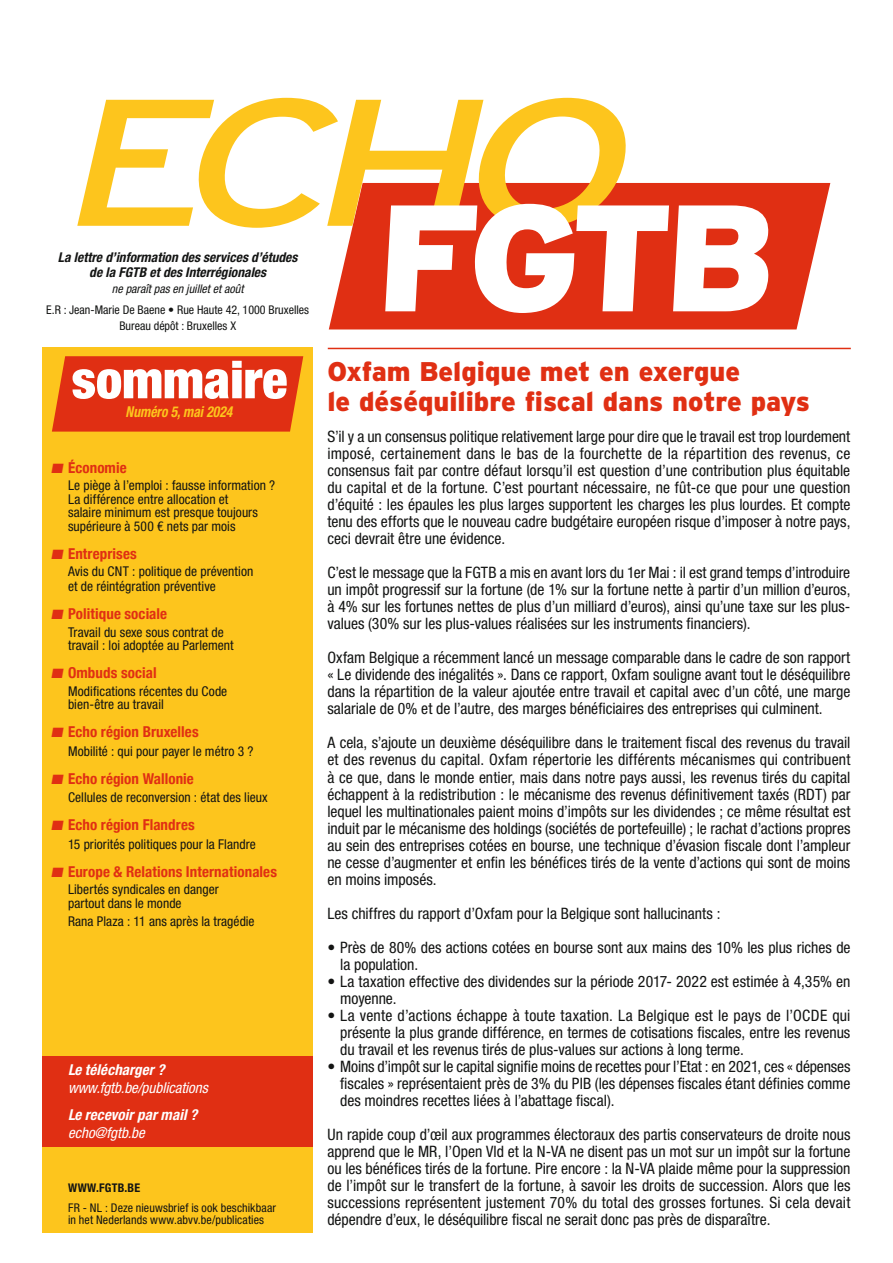
<style>
.page{position:relative;width:893px;height:1263px;background:#fff}
.page>*{position:absolute;margin:0;border:0;box-sizing:border-box;transform-origin:0 0}
.t1{font:900 condensed 52.5px "Helvetica Neue LT Std";color:#fff}
.t2{font:900 27px/30px "Interstate";color:#e02f13}
.t3{font:condensed 15.75px/17px "Helvetica Neue LT Std";color:#131413;text-align:justify}
.t4{font:700 condensed 15px "Helvetica Neue";letter-spacing:.005em;color:#e02f13}
.t5{font:italic condensed 15px "Helvetica Neue LT Std";color:#fff}
.t6{font:italic 700 condensed 15px "Helvetica Neue LT Std";letter-spacing:.005em;color:#fff}
.t7{font:italic 700 condensed 15px "Helvetica Neue LT Std";color:#fdc51d;scale:.9 1}
.t8{font:condensed 13.5px/13.5px "Helvetica Neue LT Std";letter-spacing:.005em;color:#131413}
.t9{font:italic 700 condensed 13.5px/15px "Helvetica Neue LT Std";color:#131413;text-align:center}
.t10{font:condensed 12px/12.8px "Helvetica Neue LT Std";color:#131413}
.t11{font:italic condensed 12px "Helvetica Neue LT Std";color:#131413}
.t12{font:700 condensed 12px "Helvetica Neue LT Std";letter-spacing:.02em;color:#131413}
</style>
<div class="page">
<div style="left:43px;top:348px;width:270px;height:885px;background:#fdc51d"></div>
<svg style="left:52px;top:356px;width:251px;height:76px;background:#e13713"></svg>
<div style="left:43px;top:1056px;width:270px;height:90px;background:#e02f13"></div>
<hr style="left:328px;top:348px;width:523px;height:1px;background:#e02f13">
<svg style="left:329px;top:183px;width:501px;height:146px;background:#e44e37"></svg>
<svg style="left:77px;top:98px;width:692px;height:215px"></svg>
<p class="t9" style="left:58px;top:250px;width:241px">La lettre d’information des services d’études de la FGTB et des Interrégionales</p>
<p class="t11" style="left:112px;top:282px;width:133px">ne paraît pas en juillet et août</p>
<p class="t10" style="left:46px;top:301px;width:264px;line-height:16.2px;text-align:center">E.R : Jean-Marie De Baene • Rue Haute 42, 1000 Bruxelles<br>Bureau dépôt : Bruxelles X</p>
<h1 class="t1" style="left:72px;top:347px;width:217px">sommaire</h1>
<p class="t7" style="left:126px;top:403px;width:120px">Numéro 5, mai 2024</p>
<p class="t4" style="left:51px;top:455px;width:77px">■ Économie</p>
<p class="t8" style="left:68px;top:479px;width:209px">Le piège à l’emploi : fausse information ?<br>La différence entre allocation et<br>salaire minimum est presque toujours supérieure à 500 € nets par mois</p>
<p class="t4" style="left:51px;top:541px;width:87px">■ Entreprises</p>
<p class="t8" style="left:68px;top:564px;width:187px;line-height:15px">Avis du CNT : politique de prévention et de réintégration préventive</p>
<p class="t4" style="left:51px;top:601px;width:118px">■ Politique sociale</p>
<p class="t8" style="left:68px;top:625px;width:167px">Travail du sexe sous contrat de travail : loi adoptée au Parlement</p>
<p class="t4" style="left:51px;top:660px;width:107px">■ Ombuds social</p>
<p class="t8" style="left:68px;top:684px;width:161px">Modifications récentes du Code bien-être au travail</p>
<p class="t4" style="left:51px;top:719px;width:149px">■ Echo région Bruxelles</p>
<p class="t8" style="left:68px;top:745px;width:187px">Mobilité : qui pour payer le métro 3 ?</p>
<p class="t4" style="left:51px;top:766px;width:144px">■ Echo région Wallonie</p>
<p class="t8" style="left:68px;top:790px;width:201px">Cellules de reconversion : état des lieux</p>
<p class="t4" style="left:51px;top:812px;width:145px">■ Echo région Flandres</p>
<p class="t8" style="left:68px;top:837px;width:189px">15 priorités politiques pour la Flandre</p>
<p class="t4" style="left:51px;top:859px;width:227px">■ Europe &amp; Relations Internationales</p>
<p class="t8" style="left:68px;top:883px;width:152px">Libertés syndicales en danger partout dans le monde</p>
<p class="t8" style="left:68px;top:914px;width:188px">Rana Plaza : 11 ans après la tragédie</p>
<p class="t6" style="left:68px;top:1061px;width:98px">Le télécharger ?</p>
<p class="t5" style="left:68px;top:1079px;width:141px">www.fgtb.be/publications</p>
<p class="t6" style="left:68px;top:1105px;width:131px">Le recevoir par mail ?</p>
<p class="t5" style="left:68px;top:1124px;width:78px">echo@fgtb.be</p>
<p class="t12" style="left:68px;top:1181px;width:74px">WWW.FGTB.BE</p>
<p class="t10" style="left:68px;top:1201px;width:210px">FR - NL : Deze nieuwsbrief is ook beschikbaar in het Nederlands www.abvv.be/publicaties</p>
<h2 class="t2" style="left:327px;top:356px;width:484px">Oxfam Belgique met en exergue<br>le déséquilibre fiscal dans notre pays</h2>
<p class="t3" style="left:327px;top:428px;width:525px">S’il y a un consensus politique relativement large pour dire que le travail est trop lourdement imposé, certainement dans le bas de la fourchette de la répartition des revenus, ce consensus fait par contre défaut lorsqu’il est question d’une contribution plus équitable du capital et de la fortune. C’est pourtant nécessaire, ne fût-ce que pour une question d’équité : les épaules les plus larges supportent les charges les plus lourdes. Et compte tenu des efforts que le nouveau cadre budgétaire européen risque d’imposer à notre pays, ceci devrait être une évidence.</p>
<p class="t3" style="left:327px;top:564px;width:524px">C’est le message que la FGTB a mis en avant lors du 1er Mai : il est grand temps d’introduire un impôt progressif sur la fortune (de 1% sur la fortune nette à partir d’un million d’euros, à 4% sur les fortunes nettes de plus d’un milliard d’euros), ainsi qu’une taxe sur les plus&shy;values (30% sur les plus-values réalisées sur les instruments financiers).</p>
<p class="t3" style="left:327px;top:649px;width:524px">Oxfam Belgique a récemment lancé un message comparable dans le cadre de son rapport « Le dividende des inégalités ». Dans ce rapport, Oxfam souligne avant tout le déséquilibre dans la répartition de la valeur ajoutée entre travail et capital avec d’un côté, une marge salariale de 0% et de l’autre, des marges bénéficiaires des entreprises qui culminent.</p>
<p class="t3" style="left:327px;top:734px;width:525px">A cela, s’ajoute un deuxième déséquilibre dans le traitement fiscal des revenus du travail et des revenus du capital. Oxfam répertorie les différents mécanismes qui contribuent à ce que, dans le monde entier, mais dans notre pays aussi, les revenus tirés du capital échappent à la redistribution : le mécanisme des revenus définitivement taxés (RDT) par lequel les multinationales paient moins d’impôts sur les dividendes ; ce même résultat est induit par le mécanisme des holdings (sociétés de portefeuille) ; le rachat d’actions propres au sein des entreprises cotées en bourse, une technique d’évasion fiscale dont l’ampleur ne cesse d’augmenter et enfin les bénéfices tirés de la vente d’actions qui sont de moins en moins imposés.</p>
<p class="t3" style="left:327px;top:904px;width:395px">Les chiffres du rapport d’Oxfam pour la Belgique sont hallucinants :</p>
<p class="t3" style="left:340px;top:938px;width:512px;text-indent:-13px">• Près de 80% des actions cotées en bourse sont aux mains des 10% les plus riches de la population.</p>
<p class="t3" style="left:340px;top:972px;width:512px;text-indent:-13px">• La taxation effective des dividendes sur la période 2017- 2022 est estimée à 4,35% en moyenne.</p>
<p class="t3" style="left:340px;top:1006px;width:512px;text-indent:-13px">• La vente d’actions échappe à toute taxation. La Belgique est le pays de l’OCDE qui présente la plus grande différence, en termes de cotisations fiscales, entre les revenus du travail et les revenus tirés de plus-values sur actions à long terme.</p>
<p class="t3" style="left:340px;top:1057px;width:512px;text-indent:-13px">• Moins d’impôt sur le capital signifie moins de recettes pour l’Etat : en 2021, ces « dépenses fiscales » représentaient près de 3% du PIB (les dépenses fiscales étant définies comme des moindres recettes liées à l’abattage fiscal).</p>
<p class="t3" style="left:327px;top:1125px;width:525px">Un rapide coup d’œil aux programmes électoraux des partis conservateurs de droite nous apprend que le MR, l’Open Vld et la N-VA ne disent pas un mot sur un impôt sur la fortune ou les bénéfices tirés de la fortune. Pire encore : la N-VA plaide même pour la suppression de l’impôt sur le transfert de la fortune, à savoir les droits de succession. Alors que les successions représentent justement 70% du total des grosses fortunes. Si cela devait dépendre d’eux, le déséquilibre fiscal ne serait donc pas près de disparaître.</p>
</div>
